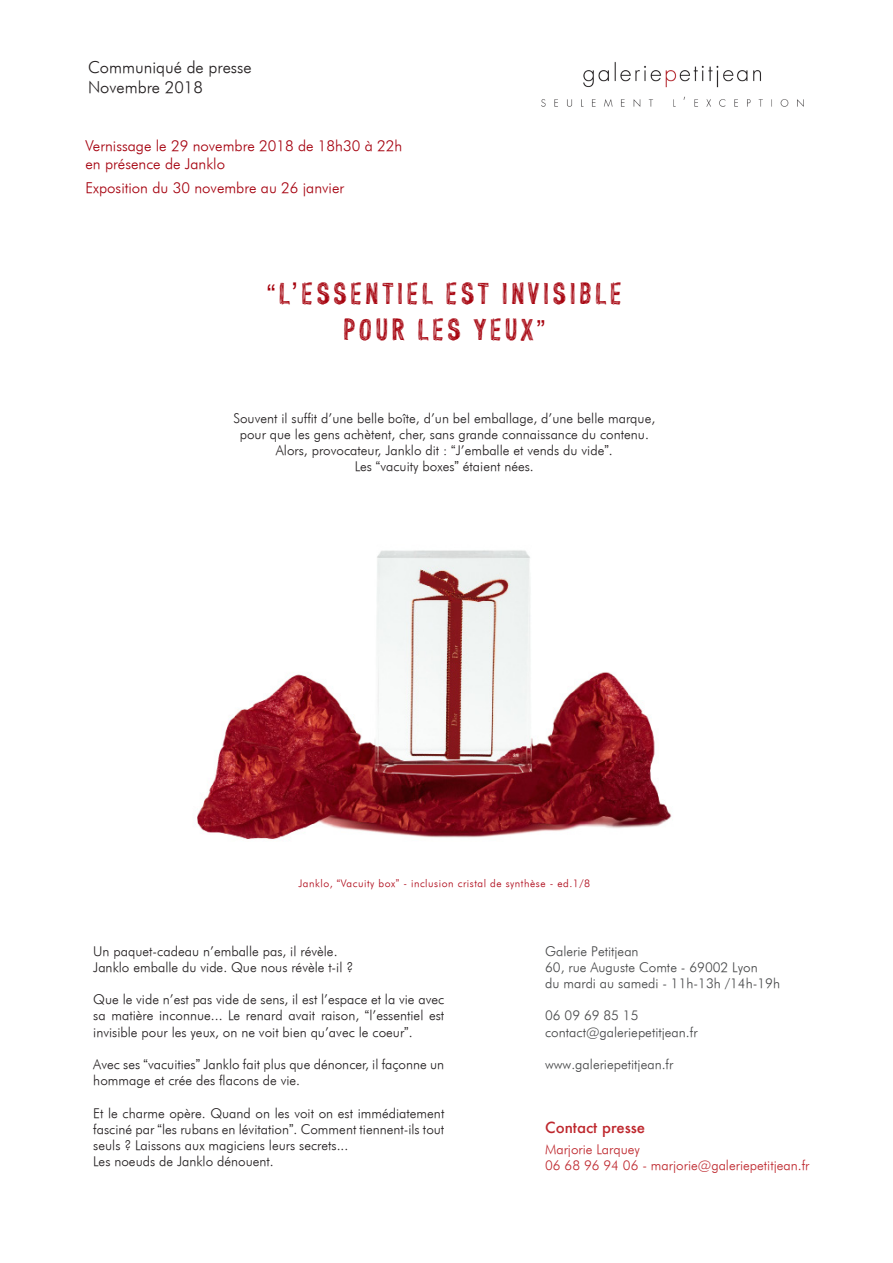
<style>
.page{position:relative;width:893px;height:1263px;background:#fff}
.page>*{position:absolute;margin:0;border:0;box-sizing:border-box;transform-origin:0 0}
.t1{font:30px "CF John Doe PERSONALUSE";letter-spacing:.1em;color:#a6020d}
.t2{font:italic 16.5px "Futura";color:#231f20}
.t3{font:italic 15px "Futura";color:#a5000e}
.t4{font:500 15px "Futura";color:#be272d}
.t5{font:italic 13.5px/16.2px "Futura";color:#231f20;text-align:justify}
.t6{font:italic 13.5px "Futura";color:#464748}
.t7{font:italic 13.5px "Futura";color:#be272d}
.t8{font:italic 10.5px "Futura";letter-spacing:.05em;color:#ac0012}
.s1{font-family:"Arial";font-size:27px}
.s2{font-family:"Arial"}
.s3{font-family:"Arial";font-style:normal}
</style>
<div class="page">
<img style="left:541px;top:62px;width:263px;height:45px">
<img style="left:197px;top:550px;width:475px;height:290px">
<p class="t2" style="left:88px;top:57px;width:165px">Communiqué de presse</p>
<p class="t2" style="left:88px;top:77px;width:116px">Novembre 2018</p>
<p class="t3" style="left:86px;top:136px;width:318px">Vernissage le 29 novembre 2018 de 18h30 à 22h</p>
<p class="t3" style="left:86px;top:154px;width:141px">en présence de Janklo</p>
<p class="t3" style="left:86px;top:178px;width:260px">Exposition du 30 novembre au 26 janvier</p>
<p class="t1" style="left:267px;top:281px;width:357px"><span class="s1">“</span>L<span class="s2">’</span>ESSENTIEL EST INVISIBLE</p>
<p class="t1" style="left:343px;top:317px;width:204px">POUR LES YEUX<span class="s1">”</span></p>
<p class="t5" style="left:233px;top:410px;width:423px">Souvent il suffit d’une belle boîte, d’un bel emballage, d’une belle marque,</p>
<p class="t5" style="left:240px;top:426px;width:411px">pour que les gens achètent, cher, sans grande connaissance du contenu.</p>
<p class="t5" style="left:276px;top:442px;width:338px">Alors, provocateur, Janklo dit : <span class="s3">“</span>J’emballe et vends du vide<span class="s3">”</span>.</p>
<p class="t5" style="left:355px;top:458px;width:181px">Les <span class="s3">“</span>vacuity boxes<span class="s3">”</span> étaient nées.</p>
<p class="t8" style="left:298px;top:877px;width:293px">Janklo, <span class="s3">“</span>Vacuity box<span class="s3">”</span> - inclusion cristal de synthèse - ed.1/8</p>
<p class="t5" style="left:93px;top:942px;width:246px">Un paquet-cadeau n’emballe pas, il révèle.</p>
<p class="t5" style="left:93px;top:959px;width:261px">Janklo emballe du vide. Que nous révèle t-il ?</p>
<p class="t5" style="left:93px;top:991px;width:353px">Que le vide n’est pas vide de sens, il est l’espace et la vie avec sa matière inconnue... Le renard avait raison, <span class="s3">“</span>l’essentiel est invisible pour les yeux, on ne voit bien qu’avec le coeur<span class="s3">”</span>.</p>
<p class="t5" style="left:93px;top:1056px;width:353px">Avec ses <span class="s3">“</span>vacuities<span class="s3">”</span> Janklo fait plus que dénoncer, il façonne un hommage et crée des flacons de vie.</p>
<p class="t5" style="left:93px;top:1104px;width:353px">Et le charme opère. Quand on les voit on est immédiatement fasciné par <span class="s3">“</span>les rubans en lévitation<span class="s3">”</span>. Comment tiennent-ils tout seuls ? Laissons aux magiciens leurs secrets...</p>
<p class="t5" style="left:93px;top:1153px;width:182px">Les noeuds de Janklo dénouent.</p>
<p class="t6" style="left:545px;top:942px;width:95px">Galerie Petitjean</p>
<p class="t6" style="left:545px;top:959px;width:214px">60, rue Auguste Comte - 69002 Lyon</p>
<p class="t6" style="left:545px;top:975px;width:236px">du mardi au samedi - 11h-13h /14h-19h</p>
<p class="t6" style="left:545px;top:1007px;width:95px">06 09 69 85 15</p>
<p class="t6" style="left:545px;top:1023px;width:154px">contact@galeriepetitjean.fr</p>
<p class="t6" style="left:545px;top:1056px;width:130px">www.galeriepetitjean.fr</p>
<p class="t4" style="left:545px;top:1117px;width:102px">Contact presse</p>
<p class="t7" style="left:545px;top:1141px;width:96px">Marjorie Larquey</p>
<p class="t7" style="left:545px;top:1157px;width:266px">06 68 96 94 06 - marjorie@galeriepetitjean.fr</p>
</div>
